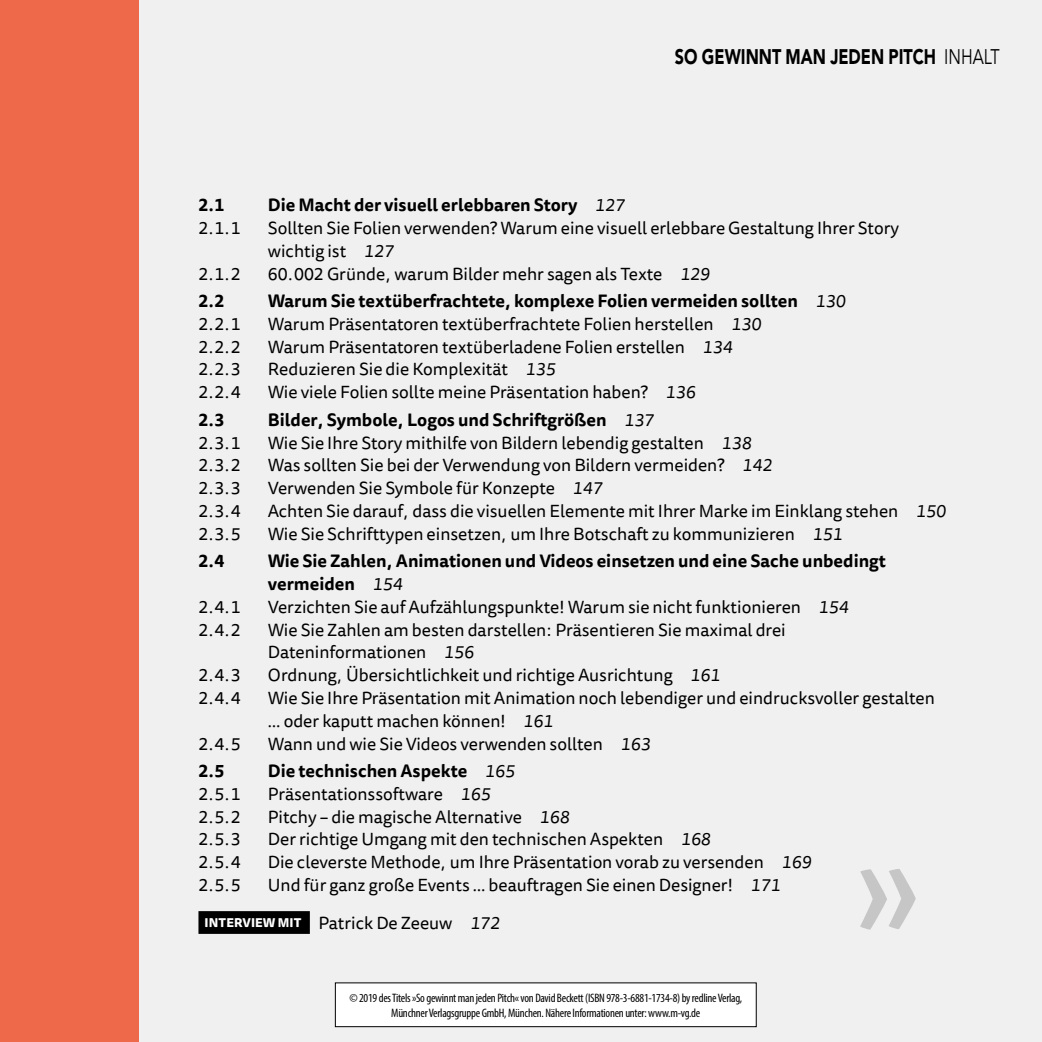
<style>
.page{position:relative;width:1042px;height:1042px;background:#fff}
.page>*{position:absolute;margin:0;border:0;box-sizing:border-box;transform-origin:0 0}
.t1{font:147px "Tisa Pro";color:#c6c6c6}
.t2{font:900 21px "Avenir LT Std";color:#000;scale:.77 1}
.t3{font:17.5px/22.8px "Tisa Sans Pro";color:#000}
.t4{font:700 17.5px/22.8px "Tisa Sans Pro";color:#000}
.t5{font:condensed 12.25px/14.7px "Myriad Pro";letter-spacing:-.02em;color:#000;text-align:center}
.s1{font-weight:400}
.s2{font-weight:400;font-style:italic}
.s3{font-style:italic}
.s4{font-weight:800;font-size:12.25px;color:#fff}
</style>
<div class="page">
<div style="left:139px;top:0;width:903px;height:1042px;background:#f0f0f0"></div>
<div style="left:198px;top:911px;width:112px;height:23px;background:#000"></div>
<div style="left:0;top:0;width:139px;height:1042px;background:#ed694a"></div>
<div style="left:335px;top:983px;width:421px;height:43px;background:#fff"></div>
<div style="left:335px;top:982px;width:421px;height:45px;border:1px solid #000"></div>
<p class="t2" style="left:675px;top:44px;width:423px">SO GEWINNT MAN JEDEN PITCH <span class="s1">INHALT</span></p>
<p class="t4" style="left:198px;top:194px;width:28px">2.1</p>
<p class="t4" style="left:268px;top:194px;width:358px">Die Macht der visuell erlebbaren Story <span class="s2">127</span></p>
<p class="t3" style="left:198px;top:217px;width:44px">2.1.1</p>
<p class="t3" style="left:268px;top:217px;width:632px">Sollten Sie Folien verwenden? Warum eine visuell erlebbare Gestaltung Ihrer Story wichtig ist <span class="s3">127</span></p>
<p class="t3" style="left:198px;top:262px;width:44px">2.1.2</p>
<p class="t3" style="left:268px;top:262px;width:443px">60.002 Gründe, warum Bilder mehr sagen als Texte <span class="s3">129</span></p>
<p class="t4" style="left:198px;top:290px;width:28px">2.2</p>
<p class="t4" style="left:268px;top:290px;width:579px">Warum Sie textüberfrachtete, komplexe Folien vermeiden sollten <span class="s2">130</span></p>
<p class="t3" style="left:198px;top:313px;width:44px">2.2.1</p>
<p class="t3" style="left:268px;top:313px;width:495px">Warum Präsentatoren textüberfrachtete Folien herstellen <span class="s3">130</span></p>
<p class="t3" style="left:198px;top:336px;width:44px">2.2.2</p>
<p class="t3" style="left:268px;top:336px;width:466px">Warum Präsentatoren textüberladene Folien erstellen <span class="s3">134</span></p>
<p class="t3" style="left:198px;top:358px;width:44px">2.2.3</p>
<p class="t3" style="left:268px;top:358px;width:289px">Reduzieren Sie die Komplexität <span class="s3">135</span></p>
<p class="t3" style="left:198px;top:381px;width:44px">2.2.4</p>
<p class="t3" style="left:268px;top:381px;width:429px">Wie viele Folien sollte meine Präsentation haben? <span class="s3">136</span></p>
<p class="t4" style="left:198px;top:408px;width:28px">2.3</p>
<p class="t4" style="left:268px;top:408px;width:387px">Bilder, Symbole, Logos und Schriftgrößen <span class="s2">137</span></p>
<p class="t3" style="left:198px;top:432px;width:44px">2.3.1</p>
<p class="t3" style="left:268px;top:432px;width:485px">Wie Sie Ihre Story mithilfe von Bildern lebendig gestalten <span class="s3">138</span></p>
<p class="t3" style="left:198px;top:454px;width:44px">2.3.2</p>
<p class="t3" style="left:268px;top:454px;width:506px">Was sollten Sie bei der Verwendung von Bildern vermeiden? <span class="s3">142</span></p>
<p class="t3" style="left:198px;top:477px;width:44px">2.3.3</p>
<p class="t3" style="left:268px;top:477px;width:336px">Verwenden Sie Symbole für Konzepte <span class="s3">147</span></p>
<p class="t3" style="left:198px;top:500px;width:44px">2.3.4</p>
<p class="t3" style="left:268px;top:500px;width:679px">Achten Sie darauf, dass die visuellen Elemente mit Ihrer Marke im Einklang stehen <span class="s3">150</span></p>
<p class="t3" style="left:198px;top:523px;width:44px">2.3.5</p>
<p class="t3" style="left:268px;top:523px;width:576px">Wie Sie Schrifttypen einsetzen, um Ihre Botschaft zu kommunizieren <span class="s3">151</span></p>
<p class="t4" style="left:198px;top:550px;width:28px">2.4</p>
<p class="t4" style="left:268px;top:550px;width:619px">Wie Sie Zahlen, Animationen und Videos einsetzen und eine Sache unbedingt vermeiden <span class="s2">154</span></p>
<p class="t3" style="left:198px;top:596px;width:44px">2.4.1</p>
<p class="t3" style="left:268px;top:596px;width:582px">Verzichten Sie auf Aufzählungspunkte! Warum sie nicht funktionieren <span class="s3">154</span></p>
<p class="t3" style="left:198px;top:619px;width:44px">2.4.2</p>
<p class="t3" style="left:268px;top:619px;width:519px">Wie Sie Zahlen am besten darstellen: Präsentieren Sie maximal drei<br>Dateninformationen <span class="s3">156</span></p>
<p class="t3" style="left:198px;top:664px;width:44px">2.4.3</p>
<p class="t3" style="left:268px;top:664px;width:454px">Ordnung, Übersichtlichkeit und richtige Ausrichtung <span class="s3">161</span></p>
<p class="t3" style="left:198px;top:687px;width:44px">2.4.4</p>
<p class="t3" style="left:268px;top:687px;width:668px">Wie Sie Ihre Präsentation mit Animation noch lebendiger und eindrucksvoller gestalten … oder kaputt machen können! <span class="s3">161</span></p>
<p class="t3" style="left:198px;top:732px;width:44px">2.4.5</p>
<p class="t3" style="left:268px;top:732px;width:384px">Wann und wie Sie Videos verwenden sollten <span class="s3">163</span></p>
<p class="t4" style="left:198px;top:760px;width:28px">2.5</p>
<p class="t4" style="left:268px;top:760px;width:248px">Die technischen Aspekte <span class="s2">165</span></p>
<p class="t3" style="left:198px;top:783px;width:44px">2.5.1</p>
<p class="t3" style="left:268px;top:783px;width:224px">Präsentationssoftware <span class="s3">165</span></p>
<p class="t3" style="left:198px;top:806px;width:44px">2.5.2</p>
<p class="t3" style="left:268px;top:806px;width:303px">Pitchy – die magische Alternative <span class="s3">168</span></p>
<p class="t3" style="left:198px;top:828px;width:44px">2.5.3</p>
<p class="t3" style="left:268px;top:828px;width:444px">Der richtige Umgang mit den technischen Aspekten <span class="s3">168</span></p>
<p class="t3" style="left:198px;top:851px;width:44px">2.5.4</p>
<p class="t3" style="left:268px;top:851px;width:545px">Die cleverste Methode, um Ihre Präsentation vorab zu versenden <span class="s3">169</span></p>
<p class="t3" style="left:198px;top:874px;width:44px">2.5.5</p>
<p class="t3" style="left:268px;top:874px;width:514px">Und für ganz große Events … beauftragen Sie einen Designer! <span class="s3">171</span></p>
<p class="t3" style="left:205px;top:911px;width:297px"><span class="s4">INTERVIEW MIT</span> Patrick De Zeeuw <span class="s3">172</span></p>
<h1 class="t1" style="left:848px;top:776px;width:81px">»</h1>
<p class="t5" style="left:349px;top:990px;width:394px">© 2019 des Titels »So gewinnt man jeden Pitch« von David Beckett (ISBN 978-3-6881-1734-8) by redline Verlag,<br>Münchner Verlagsgruppe GmbH, München. Nähere Informationen unter: www.m-vg.de</p>
</div>
